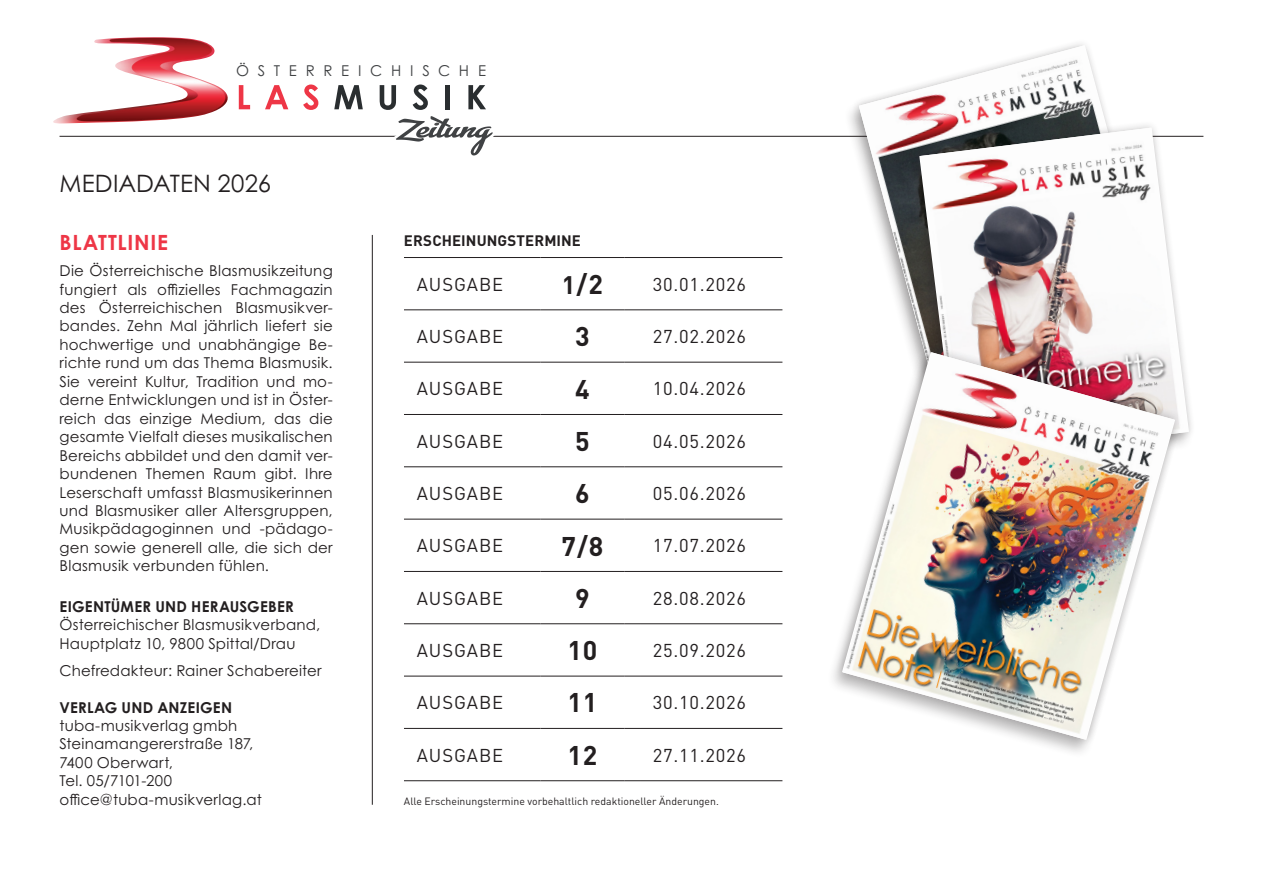
<style>
.page{position:relative;width:1263px;height:893px;background:#fff}
.page>*{position:absolute;margin:0;border:0;box-sizing:border-box;transform-origin:0 0}
.t1{font:700 26.7px "DIN Pro";color:#231f20}
.t2{font:24px "Century Gothic Pro";letter-spacing:.005em;color:#231f20}
.t3{font:700 21px "Century Gothic Pro";letter-spacing:.04em;color:#ee3646}
.t4{font:18.45px "DIN Pro";letter-spacing:.04em;color:#231f20}
.t5{font:15px/18.5px "Century Gothic Pro";letter-spacing:.015em;color:#231f20}
.t6{font:700 15px "Century Gothic Pro";letter-spacing:.015em;color:#231f20}
.t7{font:700 15px "DIN Pro";letter-spacing:.005em;color:#231f20}
.t8{font:15px "Century Gothic Std";letter-spacing:.58em;color:#404244}
.t9{font:10.5px "DIN Pro";color:#231f20}
.s1{font-size:25.05px}
</style>
<div class="page">
<hr style="left:60px;top:136px;width:1143px;height:1px;background:#231f20">
<hr style="left:404px;top:257px;width:137px;height:1px;background:#231f20">
<hr style="left:541px;top:257px;width:83px;height:1px;background:#231f20">
<svg style="left:624px;top:257px;width:16px;height:1px"></svg>
<hr style="left:640px;top:257px;width:142px;height:1px;background:#231f20">
<hr style="left:404px;top:310px;width:137px;height:1px;background:#231f20">
<hr style="left:541px;top:310px;width:83px;height:1px;background:#231f20">
<svg style="left:624px;top:310px;width:16px;height:1px"></svg>
<hr style="left:640px;top:310px;width:142px;height:1px;background:#231f20">
<hr style="left:404px;top:362px;width:137px;height:1px;background:#231f20">
<hr style="left:541px;top:362px;width:83px;height:1px;background:#231f20">
<svg style="left:624px;top:362px;width:16px;height:1px"></svg>
<hr style="left:640px;top:362px;width:142px;height:1px;background:#231f20">
<hr style="left:404px;top:414px;width:137px;height:1px;background:#231f20">
<hr style="left:541px;top:414px;width:83px;height:1px;background:#231f20">
<svg style="left:624px;top:414px;width:16px;height:1px"></svg>
<hr style="left:640px;top:414px;width:142px;height:1px;background:#231f20">
<hr style="left:404px;top:467px;width:137px;height:1px;background:#231f20">
<hr style="left:541px;top:467px;width:83px;height:1px;background:#231f20">
<svg style="left:624px;top:467px;width:16px;height:1px"></svg>
<hr style="left:640px;top:467px;width:142px;height:1px;background:#231f20">
<hr style="left:404px;top:519px;width:137px;height:1px;background:#231f20">
<hr style="left:541px;top:519px;width:83px;height:1px;background:#231f20">
<svg style="left:624px;top:519px;width:16px;height:1px"></svg>
<hr style="left:640px;top:519px;width:142px;height:1px;background:#231f20">
<hr style="left:404px;top:571px;width:137px;height:1px;background:#231f20">
<hr style="left:541px;top:571px;width:83px;height:1px;background:#231f20">
<svg style="left:624px;top:571px;width:16px;height:1px"></svg>
<hr style="left:640px;top:571px;width:142px;height:1px;background:#231f20">
<hr style="left:404px;top:623px;width:137px;height:1px;background:#231f20">
<hr style="left:541px;top:623px;width:83px;height:1px;background:#231f20">
<svg style="left:624px;top:623px;width:16px;height:1px"></svg>
<hr style="left:640px;top:623px;width:142px;height:1px;background:#231f20">
<hr style="left:404px;top:676px;width:137px;height:1px;background:#231f20">
<hr style="left:541px;top:676px;width:83px;height:1px;background:#231f20">
<svg style="left:624px;top:676px;width:16px;height:1px"></svg>
<hr style="left:640px;top:676px;width:142px;height:1px;background:#231f20">
<hr style="left:404px;top:728px;width:137px;height:1px;background:#231f20">
<hr style="left:541px;top:728px;width:83px;height:1px;background:#231f20">
<svg style="left:624px;top:728px;width:16px;height:1px"></svg>
<hr style="left:640px;top:728px;width:142px;height:1px;background:#231f20">
<hr style="left:404px;top:780px;width:137px;height:1px;background:#231f20">
<hr style="left:541px;top:780px;width:83px;height:1px;background:#231f20">
<svg style="left:624px;top:780px;width:16px;height:1px"></svg>
<hr style="left:640px;top:780px;width:142px;height:1px;background:#231f20">
<hr style="left:372px;top:235px;width:1px;height:570px;background:#231f20">
<img style="left:859px;top:45px;width:248px;height:277px">
<svg style="left:910px;top:118px;width:289px;height:318px"></svg>
<img style="left:920px;top:128px;width:268px;height:312px">
<svg style="left:833px;top:340px;width:353px;height:411px"></svg>
<img style="left:843px;top:352px;width:331px;height:388px">
<img style="left:53px;top:37px;width:175px;height:87px">
<svg style="left:239px;top:85px;width:11px;height:24px"></svg>
<svg style="left:265px;top:85px;width:23px;height:24px"></svg>
<svg style="left:303px;top:85px;width:15px;height:25px"></svg>
<svg style="left:334px;top:85px;width:29px;height:24px"></svg>
<svg style="left:380px;top:85px;width:117px;height:71px"></svg>
<p class="t8" style="left:236px;top:62px;width:251px">ÖSTERREICHISCHE</p>
<h2 class="t2" style="left:60px;top:169px;width:213px">MEDIADATEN 2026</h2>
<h3 class="t3" style="left:60px;top:230px;width:110px">BLATTLINIE</h3>
<p class="t5" style="left:60px;top:261px;width:275px;text-align:justify">Die Österreichische Blasmusikzeitung fungiert als offizielles Fachmagazin des Österreichischen Blasmusikver&shy;bandes. Zehn Mal jährlich liefert sie hochwertige und unabhängige Be&shy;richte rund um das Thema Blasmusik.<br>Sie vereint Kultur, Tradition und mo&shy;derne Entwicklungen und ist in Öster&shy;reich das einzige Medium, das die gesamte Vielfalt dieses musikalischen Bereichs abbildet und den damit ver&shy;bundenen Themen Raum gibt. Ihre Leserschaft umfasst Blasmusikerinnen und Blasmusiker aller Altersgruppen, Musikpädagoginnen und -pädago&shy;gen sowie generell alle, die sich der Blasmusik verbunden fühlen.</p>
<p class="t6" style="left:60px;top:597px;width:236px">EIGENTÜMER UND HERAUSGEBER</p>
<p class="t5" style="left:60px;top:615px;width:262px">Österreichischer Blasmusikverband,<br>Hauptplatz 10, 9800 Spittal/Drau</p>
<p class="t5" style="left:60px;top:661px;width:264px">Chefredakteur: Rainer Schabereiter</p>
<p class="t6" style="left:60px;top:698px;width:174px">VERLAG UND ANZEIGEN</p>
<p class="t5" style="left:60px;top:716px;width:204px">tuba-musikverlag gmbh<br>Steinamangererstraße 187,<br>7400 Oberwart,<br>Tel. 05/7101-200 office@tuba-musikverlag.at</p>
<p class="t7" style="left:404px;top:231px;width:179px">ERSCHEINUNGSTERMINE</p>
<p class="t4" style="left:417px;top:271px;width:88px">AUSGABE</p>
<h1 class="t1" style="left:562px;top:266px;width:42px"><span class="s1">1</span>/2</h1>
<p class="t4" style="left:653px;top:271px;width:95px">30.01.2026</p>
<p class="t4" style="left:417px;top:324px;width:88px">AUSGABE</p>
<h1 class="t1" style="left:575px;top:318px;width:16px">3</h1>
<p class="t4" style="left:653px;top:324px;width:95px">27.02.2026</p>
<p class="t4" style="left:417px;top:376px;width:88px">AUSGABE</p>
<h1 class="t1" style="left:575px;top:371px;width:16px">4</h1>
<p class="t4" style="left:653px;top:376px;width:95px">10.04.2026</p>
<p class="t4" style="left:417px;top:428px;width:88px">AUSGABE</p>
<h1 class="t1" style="left:575px;top:423px;width:16px">5</h1>
<p class="t4" style="left:653px;top:428px;width:95px">04.05.2026</p>
<p class="t4" style="left:417px;top:481px;width:88px">AUSGABE</p>
<h1 class="t1" style="left:575px;top:475px;width:16px">6</h1>
<p class="t4" style="left:653px;top:481px;width:95px">05.06.2026</p>
<p class="t4" style="left:417px;top:533px;width:88px">AUSGABE</p>
<h1 class="t1" style="left:561px;top:528px;width:43px">7/8</h1>
<p class="t4" style="left:653px;top:533px;width:95px">17.07.2026</p>
<p class="t4" style="left:417px;top:585px;width:88px">AUSGABE</p>
<h1 class="t1" style="left:575px;top:580px;width:16px">9</h1>
<p class="t4" style="left:653px;top:585px;width:95px">28.08.2026</p>
<p class="t4" style="left:417px;top:638px;width:88px">AUSGABE</p>
<h1 class="t1" style="left:567px;top:632px;width:32px">10</h1>
<p class="t4" style="left:653px;top:638px;width:95px">25.09.2026</p>
<p class="t4" style="left:417px;top:690px;width:88px">AUSGABE</p>
<h1 class="t1" style="left:567px;top:685px;width:32px">11</h1>
<p class="t4" style="left:653px;top:690px;width:95px">30.10.2026</p>
<p class="t4" style="left:417px;top:742px;width:88px">AUSGABE</p>
<h1 class="t1" style="left:567px;top:737px;width:32px">12</h1>
<p class="t4" style="left:653px;top:742px;width:95px">27.11.2026</p>
<p class="t9" style="left:404px;top:794px;width:316px">Alle Erscheinungstermine vorbehaltlich redaktioneller Änderungen.</p>
</div>
